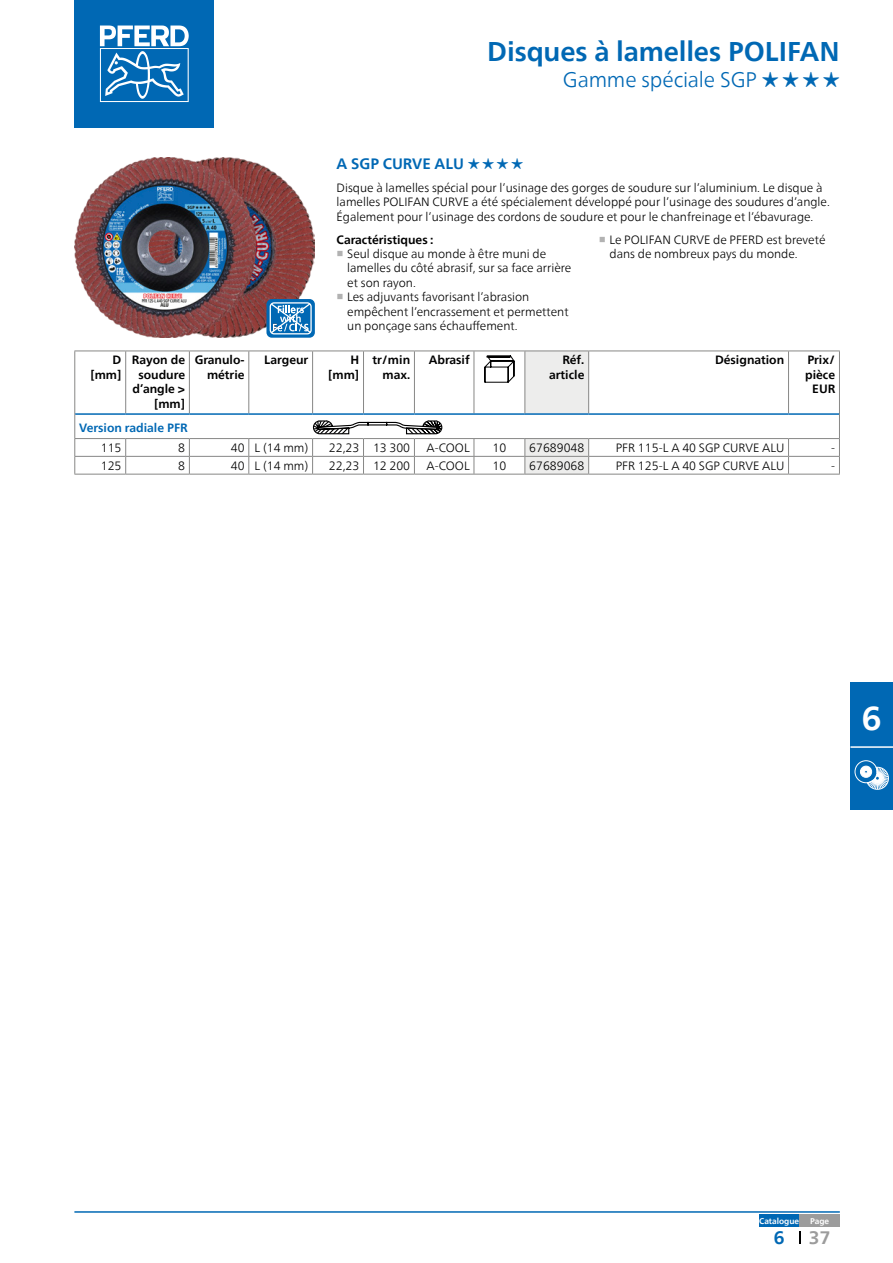
<style>
.page{position:relative;width:893px;height:1263px;background:#fff}
.page>*{position:absolute;margin:0;border:0;box-sizing:border-box;transform-origin:0 0}
.t1{font:700 33px "Neue Frutiger World";color:#fff}
.Headline{font:700 27px "Neue Frutiger World";letter-spacing:-.005em;color:#0068b4}
.Subheadline{font:300 21px "Neue Frutiger World";letter-spacing:-.005em;color:#0068b4}
.t2{font:700 18px "Neue Frutiger World";color:#9c9c9c}
.t3{font:700 18px "Neue Frutiger World";color:#0068b4}
.Produktgruppe{font:700 15px "Neue Frutiger World";color:#0068b4}
.FT_Spaltenspanne{font:300 12px/14.4px "Neue Frutiger World";color:#000}
.Spaltenkopf_rechts{font:700 12px/14.4px "Neue Frutiger World";color:#000;text-align:right}
.Spaltenwert_rechts{font:300 12px "Neue Frutiger World";color:#000}
.Ueberschrift{font:700 12px "Neue Frutiger World";color:#000}
.Zwischenueberschrift{font:700 12px "Neue Frutiger World";color:#0068b4}
.Artikelnummer{font:300 12px "Neue Frutiger World";color:#000}
.Spaltenwert_zentriert{font:300 12px "Neue Frutiger World";color:#000}
.Preis{font:300 12px "Neue Frutiger World";color:#000}
.t4{font:700 8.25px "Neue Frutiger World";color:#fff}
.s1{font-family:"Arial Unicode MS";font-weight:700}
.s2{font-family:"Arial Unicode MS"}
.s3{font-family:"Arial Unicode MS";font-weight:700;color:#b2b2b2}
</style>
<div class="page">
<hr style="left:74px;top:1211px;width:766px;height:2px;background:#0068b4">
<img style="left:74px;top:157px;width:241px;height:181px">
<div style="left:266px;top:299px;width:49px;height:39px;background:linear-gradient(to right,#0068b4,#0068b4);border-radius:5px"></div>
<svg style="left:270px;top:302px;width:42px;height:32px"></svg>
<hr style="left:74px;top:351px;width:52px;height:1px;background:#878786">
<hr style="left:74px;top:351px;width:1px;height:63px;background:#878786">
<hr style="left:126px;top:351px;width:63px;height:1px;background:#878786">
<hr style="left:125px;top:351px;width:1px;height:62px;background:#878786">
<hr style="left:189px;top:351px;width:60px;height:1px;background:#878786">
<hr style="left:189px;top:351px;width:1px;height:62px;background:#878786">
<hr style="left:249px;top:351px;width:64px;height:1px;background:#878786">
<hr style="left:248px;top:351px;width:1px;height:62px;background:#878786">
<hr style="left:313px;top:351px;width:50px;height:1px;background:#878786">
<hr style="left:312px;top:351px;width:1px;height:62px;background:#878786">
<hr style="left:363px;top:351px;width:51px;height:1px;background:#878786">
<hr style="left:363px;top:351px;width:1px;height:62px;background:#878786">
<hr style="left:414px;top:351px;width:60px;height:1px;background:#878786">
<hr style="left:414px;top:351px;width:1px;height:62px;background:#878786">
<hr style="left:474px;top:351px;width:51px;height:1px;background:#878786">
<hr style="left:474px;top:351px;width:1px;height:62px;background:#878786">
<hr style="left:589px;top:351px;width:199px;height:1px;background:#878786">
<hr style="left:788px;top:351px;width:52px;height:1px;background:#878786">
<hr style="left:788px;top:351px;width:1px;height:62px;background:#878786">
<hr style="left:839px;top:351px;width:1px;height:63px;background:#878786">
<hr style="left:74px;top:456px;width:52px;height:1px;background:#878786">
<hr style="left:126px;top:456px;width:63px;height:1px;background:#878786">
<svg style="left:125px;top:439px;width:1px;height:35px"></svg>
<hr style="left:189px;top:456px;width:60px;height:1px;background:#878786">
<svg style="left:189px;top:439px;width:1px;height:35px"></svg>
<hr style="left:249px;top:456px;width:64px;height:1px;background:#878786">
<svg style="left:248px;top:439px;width:1px;height:35px"></svg>
<hr style="left:414px;top:456px;width:60px;height:1px;background:#878786">
<hr style="left:474px;top:456px;width:51px;height:1px;background:#878786">
<svg style="left:474px;top:439px;width:1px;height:35px"></svg>
<hr style="left:589px;top:456px;width:199px;height:1px;background:#878786">
<hr style="left:788px;top:456px;width:52px;height:1px;background:#878786">
<svg style="left:788px;top:439px;width:1px;height:35px"></svg>
<hr style="left:74px;top:474px;width:52px;height:1px;background:#878786">
<hr style="left:126px;top:474px;width:63px;height:1px;background:#878786">
<hr style="left:189px;top:474px;width:60px;height:1px;background:#878786">
<hr style="left:249px;top:474px;width:64px;height:1px;background:#878786">
<hr style="left:313px;top:474px;width:50px;height:1px;background:#878786">
<hr style="left:363px;top:474px;width:51px;height:1px;background:#878786">
<hr style="left:414px;top:474px;width:60px;height:1px;background:#878786">
<hr style="left:474px;top:474px;width:51px;height:1px;background:#878786">
<hr style="left:589px;top:474px;width:199px;height:1px;background:#878786">
<hr style="left:788px;top:474px;width:52px;height:1px;background:#878786">
<hr style="left:75px;top:413px;width:51px;height:2px;background:#0068b4">
<hr style="left:126px;top:413px;width:63px;height:2px;background:#0068b4">
<hr style="left:189px;top:413px;width:60px;height:2px;background:#0068b4">
<hr style="left:249px;top:413px;width:64px;height:2px;background:#0068b4">
<hr style="left:313px;top:413px;width:50px;height:2px;background:#0068b4">
<hr style="left:363px;top:413px;width:51px;height:2px;background:#0068b4">
<hr style="left:414px;top:413px;width:60px;height:2px;background:#0068b4">
<hr style="left:474px;top:413px;width:51px;height:2px;background:#0068b4">
<hr style="left:589px;top:413px;width:199px;height:2px;background:#0068b4">
<hr style="left:788px;top:413px;width:51px;height:2px;background:#0068b4">
<svg style="left:74px;top:414px;width:1px;height:60px"></svg>
<svg style="left:839px;top:414px;width:1px;height:60px"></svg>
<hr style="left:74px;top:438px;width:52px;height:1px;background:#878786">
<hr style="left:126px;top:438px;width:63px;height:1px;background:#878786">
<hr style="left:189px;top:438px;width:60px;height:1px;background:#878786">
<hr style="left:249px;top:438px;width:64px;height:1px;background:#878786">
<hr style="left:414px;top:438px;width:60px;height:1px;background:#878786">
<hr style="left:474px;top:438px;width:51px;height:1px;background:#878786">
<hr style="left:589px;top:438px;width:199px;height:1px;background:#878786">
<hr style="left:788px;top:438px;width:52px;height:1px;background:#878786">
<svg style="left:524px;top:351px;width:65px;height:123px"></svg>
<hr style="left:525px;top:474px;width:64px;height:1px;background:#878786">
<svg style="left:485px;top:355px;width:29px;height:28px"></svg>
<svg style="left:312px;top:420px;width:130px;height:54px"></svg>
<div style="left:74px;top:0;width:140px;height:128px;background:#0068b4"></div>
<svg style="left:100px;top:26px;width:89px;height:76px"></svg>
<svg style="left:799px;top:1231px;width:1px;height:12px"></svg>
<div style="left:759px;top:1214px;width:40px;height:13px;background:#0068b4"></div>
<div style="left:799px;top:1214px;width:41px;height:13px;background:#9c9c9c"></div>
<div style="left:850px;top:682px;width:43px;height:128px;background:#0068b4"></div>
<hr style="left:850px;top:746px;width:43px;height:2px;background:#fff">
<svg style="left:855px;top:760px;width:34px;height:30px"></svg>
<p class="Headline" style="left:487px;top:28px;width:354px">Disques à lamelles POLIFAN</p>
<p class="Subheadline" style="left:563px;top:63px;width:278px">Gamme spéciale SGP <span class="s1">★ ★ ★ ★</span></p>
<p class="Spaltenkopf_rechts" style="left:113px;top:353px;width:10px">D</p>
<p class="Spaltenkopf_rechts" style="left:90px;top:367px;width:33px">[mm]</p>
<p class="Spaltenkopf_rechts" style="left:132px;top:353px;width:55px;text-align:center">Rayon de soudure d’angle &gt;</p>
<p class="Spaltenkopf_rechts" style="left:154px;top:396px;width:33px">[mm]</p>
<p class="Produktgruppe" style="left:337px;top:150px;width:188px">A SGP CURVE ALU <span class="s2">★★★★</span></p>
<p class="FT_Spaltenspanne" style="left:337px;top:180px;width:495px">Disque à lamelles spécial pour l’usinage des gorges de soudure sur l’aluminium. Le disque à lamelles POLIFAN CURVE a été spécialement développé pour l’usinage des soudures d’angle.<br>Également pour l’usinage des cordons de soudure et pour le chanfreinage et l’ébavurage.</p>
<p class="Ueberschrift" style="left:337px;top:229px;width:98px">Caractéristiques :</p>
<p class="FT_Spaltenspanne" style="left:347px;top:247px;width:226px;text-indent:-11px"><span class="s3">■</span> Seul disque au monde à être muni de lamelles du côté abrasif, sur sa face arrière et son rayon.</p>
<p class="FT_Spaltenspanne" style="left:347px;top:290px;width:223px;text-indent:-11px"><span class="s3">■</span> Les adjuvants favorisant l’abrasion empêchent l’encrassement et permettent un ponçage sans échauffement.</p>
<p class="FT_Spaltenspanne" style="left:609px;top:232px;width:218px;text-indent:-11px"><span class="s3">■</span> Le POLIFAN CURVE de PFERD est breveté dans de nombreux pays du monde.</p>
<p class="Spaltenkopf_rechts" style="left:195px;top:353px;width:51px">Granulo&shy;métrie</p>
<p class="Spaltenkopf_rechts" style="left:264px;top:353px;width:46px">Largeur</p>
<p class="Spaltenkopf_rechts" style="left:350px;top:353px;width:10px">H</p>
<p class="Spaltenkopf_rechts" style="left:328px;top:367px;width:33px">[mm]</p>
<p class="Spaltenkopf_rechts" style="left:373px;top:353px;width:39px">tr/min max.</p>
<p class="Spaltenkopf_rechts" style="left:429px;top:353px;width:43px">Abrasif</p>
<p class="Spaltenkopf_rechts" style="left:549px;top:353px;width:37px">Réf. article</p>
<p class="Spaltenkopf_rechts" style="left:715px;top:353px;width:71px">Désignation</p>
<p class="Spaltenkopf_rechts" style="left:805px;top:353px;width:32px;text-align:left">Prix/ pièce</p>
<p class="Spaltenkopf_rechts" style="left:812px;top:382px;width:24px">EUR</p>
<p class="Zwischenueberschrift" style="left:79px;top:417px;width:110px">Version radiale PFR</p>
<p class="Spaltenwert_rechts" style="left:101px;top:438px;width:22px">115</p>
<p class="Spaltenwert_rechts" style="left:178px;top:438px;width:8px">8</p>
<p class="Spaltenwert_rechts" style="left:231px;top:438px;width:15px">40</p>
<p class="Spaltenwert_rechts" style="left:254px;top:438px;width:55px">L (14 mm)</p>
<p class="Spaltenwert_rechts" style="left:329px;top:438px;width:32px">22,23</p>
<p class="Spaltenwert_rechts" style="left:373px;top:438px;width:39px">13 300</p>
<p class="Spaltenwert_rechts" style="left:426px;top:438px;width:45px">A-COOL</p>
<p class="Spaltenwert_zentriert" style="left:493px;top:438px;width:15px">10</p>
<p class="Artikelnummer" style="left:529px;top:438px;width:57px">67689048</p>
<p class="Spaltenwert_rechts" style="left:616px;top:438px;width:170px">PFR 115-L A 40 SGP CURVE ALU</p>
<p class="Preis" style="left:831px;top:438px;width:5px">-</p>
<p class="Spaltenwert_rechts" style="left:101px;top:456px;width:22px">125</p>
<p class="Spaltenwert_rechts" style="left:178px;top:456px;width:8px">8</p>
<p class="Spaltenwert_rechts" style="left:231px;top:456px;width:15px">40</p>
<p class="Spaltenwert_rechts" style="left:254px;top:456px;width:55px">L (14 mm)</p>
<p class="Spaltenwert_rechts" style="left:329px;top:456px;width:32px">22,23</p>
<p class="Spaltenwert_rechts" style="left:373px;top:456px;width:39px">12 200</p>
<p class="Spaltenwert_rechts" style="left:426px;top:456px;width:45px">A-COOL</p>
<p class="Spaltenwert_zentriert" style="left:493px;top:456px;width:15px">10</p>
<p class="Artikelnummer" style="left:529px;top:456px;width:57px">67689068</p>
<p class="Spaltenwert_rechts" style="left:616px;top:456px;width:170px">PFR 125-L A 40 SGP CURVE ALU</p>
<p class="Preis" style="left:831px;top:456px;width:5px">-</p>
<h1 class="t1" style="left:862px;top:690px;width:21px">6</h1>
<p class="t4" style="left:759px;top:1213px;width:41px">Catalogue</p>
<p class="t4" style="left:810px;top:1213px;width:21px">Page</p>
<h3 class="t3" style="left:774px;top:1221px;width:12px">6</h3>
<h3 class="t2" style="left:809px;top:1221px;width:23px">37</h3>
</div>
